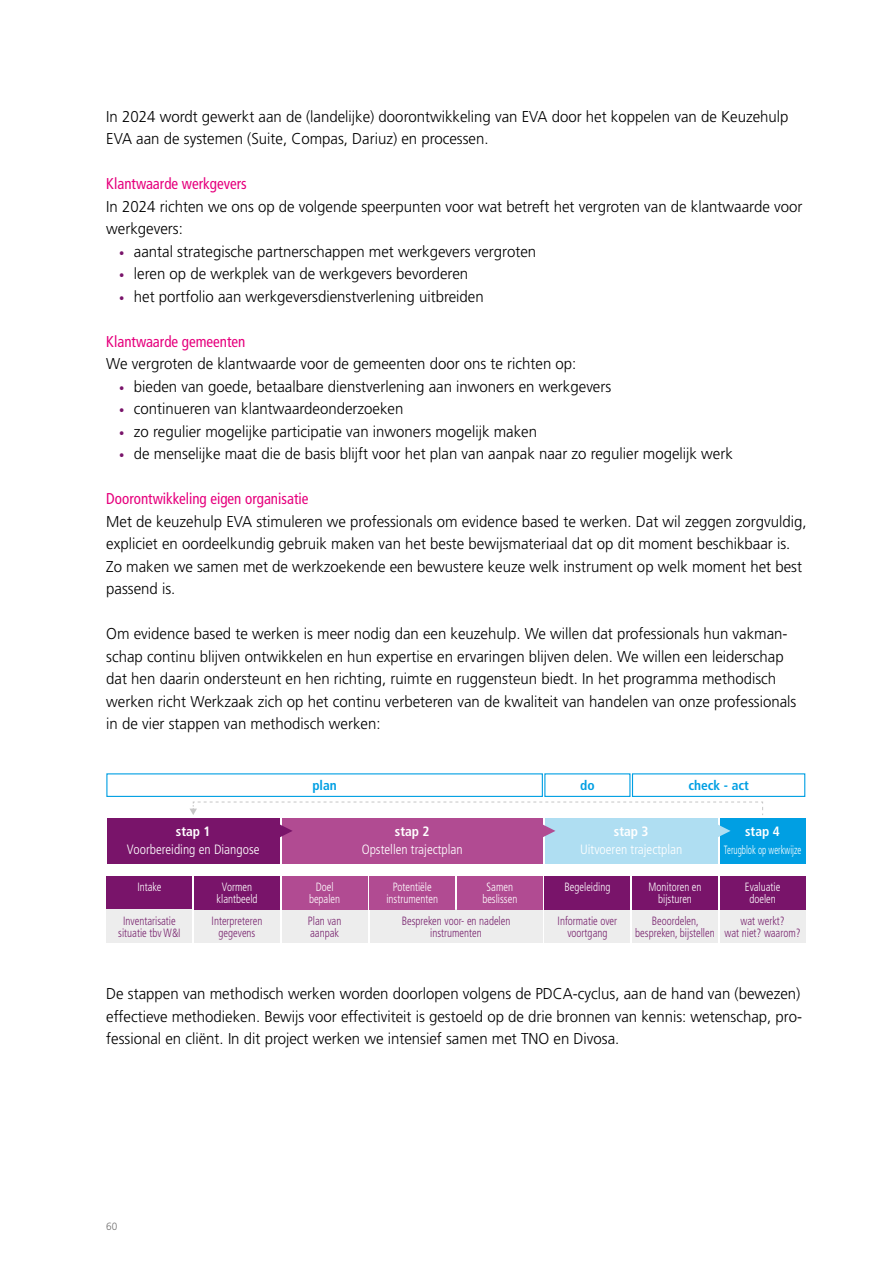
<style>
.page{position:relative;width:893px;height:1263px;background:#fff}
.page>*{position:absolute;margin:0;border:0;box-sizing:border-box;transform-origin:0 0}
.t1{font:300 15.75px/22.5px "Frutiger";color:#000;scale:.96 1}
.t2{font:condensed 15.75px "Frutiger";color:#e6007d;scale:.96 1}
.t3{font:300 condensed 13.5px "Frutiger";color:#fff}
.t4{font:700 condensed 13.5px "Frutiger";color:#fff}
.t5{font:700 condensed 13.5px "Frutiger";color:#009fe3}
.t6{font:300 condensed 12px/12px "Frutiger";color:#79256f;text-align:center;scale:.9 1}
.t7{font:300 condensed 12px/12px "Frutiger";color:#fff;text-align:center;scale:.9 1}
.t8{font:300 condensed 12px "Frutiger";color:#fff;scale:.75 1}
.t9{font:300 10.5px "Frutiger";color:#706f6f;scale:.95 1}
.s1{font-size:10.95px;color:#79146a}
</style>
<div class="page">
<div style="left:107px;top:819px;width:173px;height:45px;background:#79146a"></div>
<div style="left:107px;top:876px;width:85px;height:33px;background:#79146a"></div>
<div style="left:106px;top:773px;width:437px;height:24px;border:1px solid #009fe3"></div>
<div style="left:282px;top:819px;width:260px;height:45px;background:#b14b92"></div>
<div style="left:545px;top:819px;width:172px;height:45px;background:#afdef2"></div>
<div style="left:720px;top:819px;width:85px;height:45px;background:#009fe3"></div>
<div style="left:544px;top:773px;width:86px;height:24px;border:1px solid #009fe3"></div>
<div style="left:632px;top:773px;width:173px;height:24px;border:1px solid #009fe3"></div>
<div style="left:107px;top:909px;width:85px;height:34px;background:#ededed"></div>
<div style="left:195px;top:909px;width:85px;height:34px;background:#ededed"></div>
<div style="left:282px;top:909px;width:85px;height:34px;background:#ededed"></div>
<div style="left:370px;top:909px;width:172px;height:34px;background:#ededed"></div>
<div style="left:545px;top:909px;width:85px;height:34px;background:#ededed"></div>
<div style="left:632px;top:909px;width:85px;height:34px;background:#ededed"></div>
<div style="left:720px;top:909px;width:85px;height:34px;background:#ededed"></div>
<div style="left:195px;top:876px;width:85px;height:33px;background:#79146a"></div>
<div style="left:282px;top:876px;width:85px;height:33px;background:#b14b92"></div>
<div style="left:370px;top:876px;width:85px;height:33px;background:#b14b92"></div>
<div style="left:457px;top:876px;width:85px;height:33px;background:#b14b92"></div>
<div style="left:545px;top:876px;width:85px;height:33px;background:#79146a"></div>
<div style="left:632px;top:876px;width:85px;height:33px;background:#79146a"></div>
<div style="left:720px;top:876px;width:85px;height:33px;background:#79146a"></div>
<svg style="left:717px;top:823px;width:13px;height:15px"></svg>
<svg style="left:542px;top:823px;width:13px;height:15px"></svg>
<svg style="left:280px;top:824px;width:12px;height:14px"></svg>
<svg style="left:190px;top:801px;width:573px;height:14px"></svg>
<p class="t1" style="left:106px;top:105px;width:712px">In 2024 wordt gewerkt aan de (landelijke) doorontwikkeling van EVA door het koppelen van de Keuzehulp<br>EVA aan de systemen (Suite, Compas, Dariuz) en processen.</p>
<p class="t2" style="left:106px;top:174px;width:148px">Klantwaarde werkgevers</p>
<p class="t1" style="left:106px;top:195px;width:727px">In 2024 richten we ons op de volgende speerpunten voor wat betreft het vergroten van de klantwaarde voor werkgevers:</p>
<p class="t1" style="left:119px;top:240px;width:436px"><span class="s1">•</span> aantal strategische partnerschappen met werkgevers vergroten</p>
<p class="t1" style="left:119px;top:263px;width:365px"><span class="s1">•</span> leren op de werkplek van de werkgevers bevorderen</p>
<p class="t1" style="left:119px;top:285px;width:381px"><span class="s1">•</span> het portfolio aan werkgeversdienstverlening uitbreiden</p>
<p class="t2" style="left:106px;top:332px;width:146px">Klantwaarde gemeenten</p>
<p class="t1" style="left:106px;top:353px;width:491px">We vergroten de klantwaarde voor de gemeenten door ons te richten op:</p>
<p class="t1" style="left:119px;top:375px;width:514px"><span class="s1">•</span> bieden van goede, betaalbare dienstverlening aan inwoners en werkgevers</p>
<p class="t1" style="left:119px;top:398px;width:298px"><span class="s1">•</span> continueren van klantwaardeonderzoeken</p>
<p class="t1" style="left:119px;top:420px;width:437px"><span class="s1">•</span> zo regulier mogelijke participatie van inwoners mogelijk maken</p>
<p class="t1" style="left:119px;top:443px;width:641px"><span class="s1">•</span> de menselijke maat die de basis blijft voor het plan van aanpak naar zo regulier mogelijk werk</p>
<p class="t2" style="left:106px;top:489px;width:212px">Doorontwikkeling eigen organisatie</p>
<p class="t1" style="left:106px;top:510px;width:731px">Met de keuzehulp EVA stimuleren we professionals om evidence based te werken. Dat wil zeggen zorgvuldig, expliciet en oordeelkundig gebruik maken van het beste bewijsmateriaal dat op dit moment beschikbaar is.<br>Zo maken we samen met de werkzoekende een bewustere keuze welk instrument op welk moment het best passend is.</p>
<p class="t1" style="left:106px;top:623px;width:720px">Om evidence based te werken is meer nodig dan een keuzehulp. We willen dat professionals hun vakman&shy;schap continu blijven ontwikkelen en hun expertise en ervaringen blijven delen. We willen een leiderschap dat hen daarin ondersteunt en hen richting, ruimte en ruggensteun biedt. In het programma methodisch werken richt Werkzaak zich op het continu verbeteren van de kwaliteit van handelen van onze professionals in de vier stappen van methodisch werken:</p>
<p class="t4" style="left:176px;top:823px;width:36px">stap 1</p>
<p class="t3" style="left:127px;top:842px;width:134px">Voorbereiding en Diangose</p>
<p class="t5" style="left:312px;top:777px;width:26px">plan</p>
<p class="t5" style="left:580px;top:777px;width:16px">do</p>
<p class="t5" style="left:688px;top:777px;width:62px">check - act</p>
<p class="t4" style="left:395px;top:823px;width:36px">stap 2</p>
<p class="t3" style="left:362px;top:842px;width:103px">Opstellen trajectplan</p>
<p class="t4" style="left:614px;top:823px;width:36px">stap 3</p>
<p class="t3" style="left:580px;top:842px;width:104px">Uitvoeren trajectplan</p>
<p class="t4" style="left:745px;top:823px;width:36px">stap 4</p>
<p class="t8" style="left:724px;top:843px;width:105px">Terugblok op werkwijze</p>
<p class="t7" style="left:137px;top:881px;width:28px">Intake</p>
<p class="t6" style="left:118px;top:915px;width:71px">Inventarisatie situatie tbv W&amp;I</p>
<p class="t6" style="left:212px;top:915px;width:58px">Interpreteren gegevens</p>
<p class="t6" style="left:308px;top:915px;width:39px;text-align:left">Plan van aanpak</p>
<p class="t6" style="left:402px;top:915px;width:122px">Bespreken voor- en nadelen instrumenten</p>
<p class="t6" style="left:558px;top:915px;width:68px">Informatie over voortgang</p>
<p class="t6" style="left:635px;top:915px;width:90px">Beoordelen, bespreken, bijstellen</p>
<p class="t6" style="left:725px;top:915px;width:86px">wat werkt?<br>wat niet? waarom?</p>
<p class="t7" style="left:217px;top:881px;width:47px">Vormen klantbeeld</p>
<p class="t7" style="left:309px;top:881px;width:36px">Doel bepalen</p>
<p class="t7" style="left:386px;top:881px;width:59px">Potentiële instrumenten</p>
<p class="t7" style="left:482px;top:881px;width:40px">Samen beslissen</p>
<p class="t7" style="left:564px;top:881px;width:52px">Begeleiding</p>
<p class="t7" style="left:648px;top:881px;width:60px">Monitoren en bijsturen</p>
<p class="t7" style="left:745px;top:881px;width:41px">Evaluatie doelen</p>
<p class="t1" style="left:106px;top:983px;width:726px;text-align:justify">De stappen van methodisch werken worden doorlopen volgens de PDCA-cyclus, aan de hand van (bewezen) effectieve methodieken. Bewijs voor effectiviteit is gestoeld op de drie bronnen van kennis: wetenschap, pro&shy;fessional en cliënt. In dit project werken we intensief samen met TNO en Divosa.</p>
<p class="t9" style="left:106px;top:1220px;width:13px">60</p>
</div>
